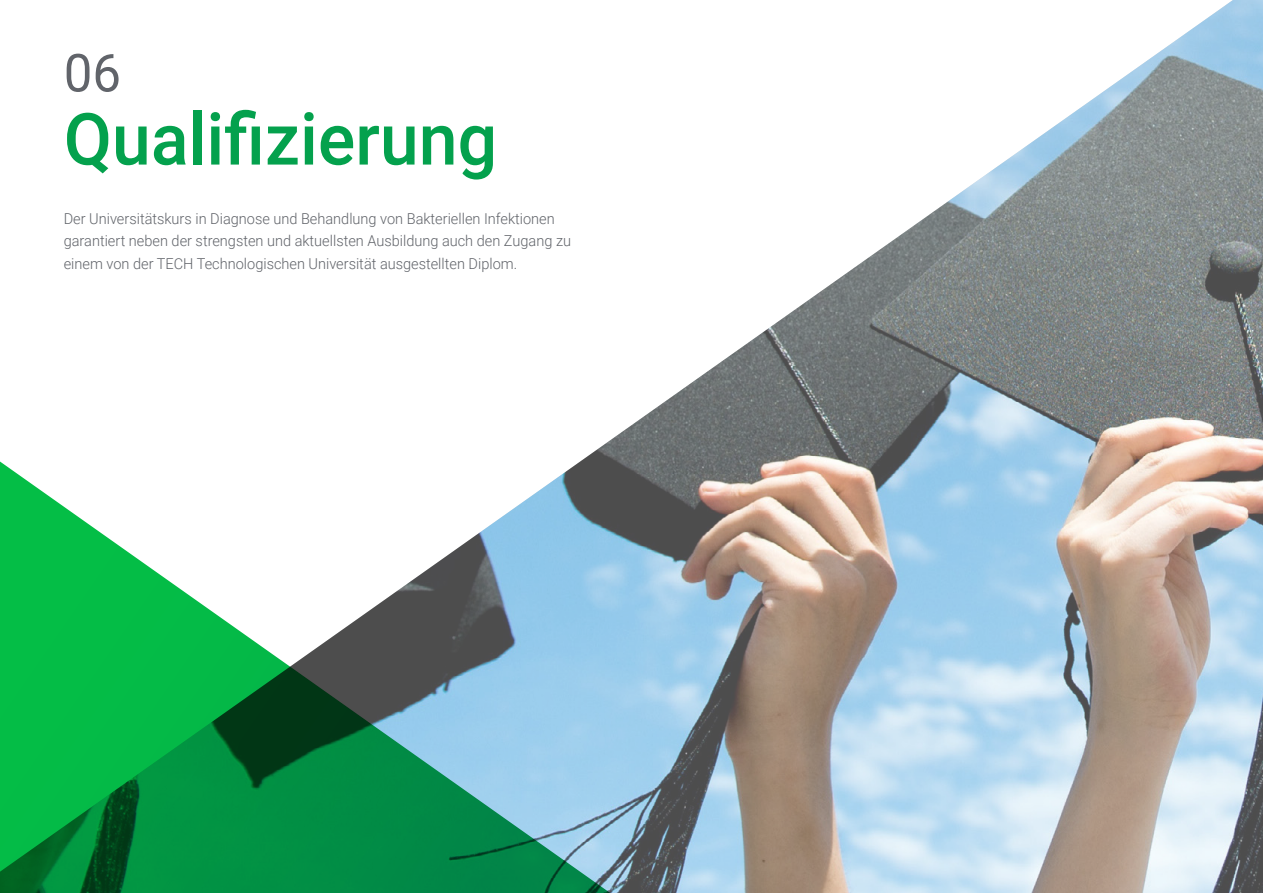
<style>
.page{position:relative;width:1263px;height:893px;background:#fff}
.page>*{position:absolute;margin:0;border:0;box-sizing:border-box;transform-origin:0 0}
.t1{font:500 72px "Roboto";color:#04a14d}
.t2{font:52.5px "Roboto";color:#61646a}
.t3{font:300 15px/22.5px "Roboto";color:#61646a}
</style>
<div class="page">
<img style="left:602px;top:0;width:661px;height:893px">
<svg style="left:0;top:446px;width:640px;height:447px"></svg>
<h2 class="t2" style="left:64px;top:36px;width:59px">06</h2>
<h1 class="t1" style="left:64px;top:89px;width:435px">Qualifizierung</h1>
<p class="t3" style="left:64px;top:207px;width:509px">Der Universitätskurs in Diagnose und Behandlung von Bakteriellen Infektionen garantiert neben der strengsten und aktuellsten Ausbildung auch den Zugang zu einem von der TECH Technologischen Universität ausgestellten Diplom.</p>
</div>
